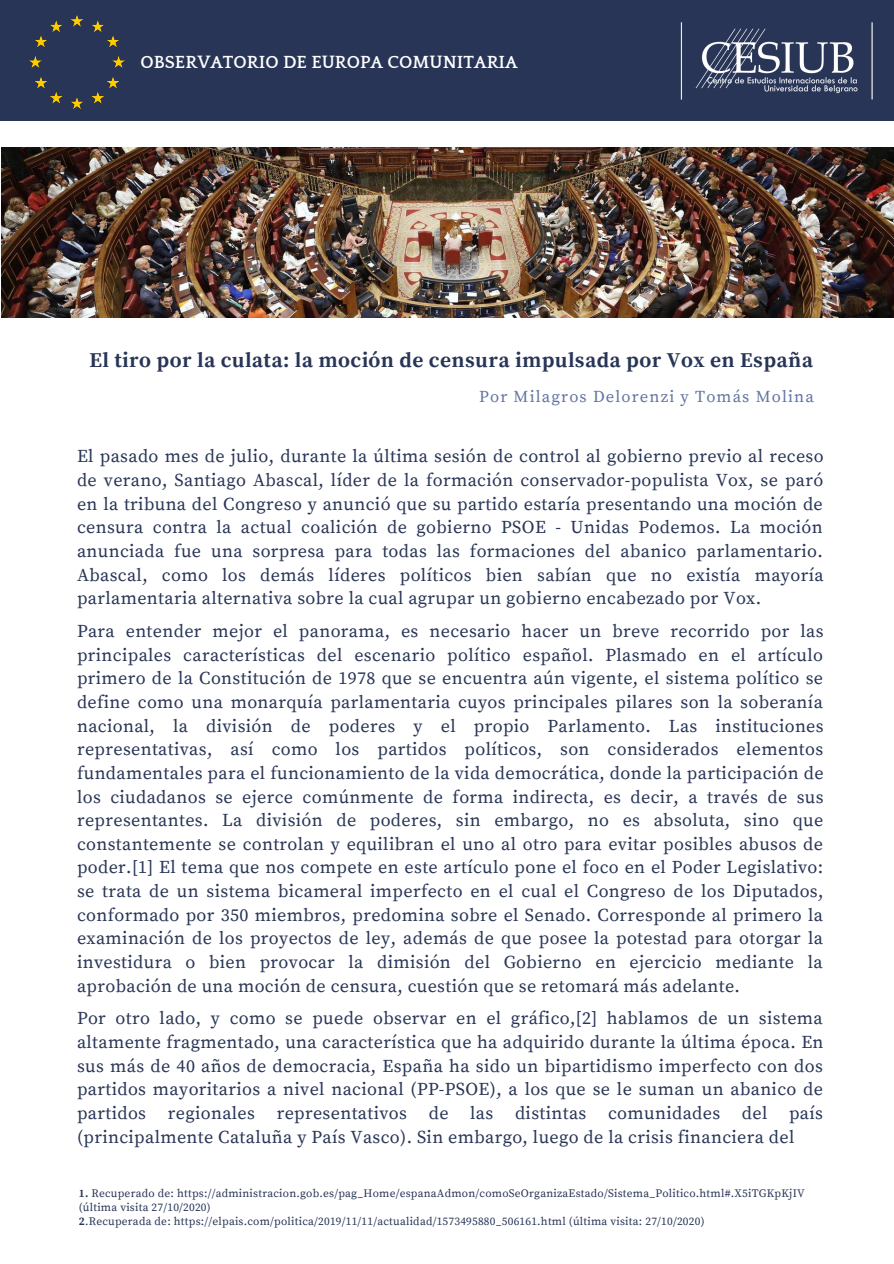
<style>
.page{position:relative;width:894px;height:1264px;background:#fff}
.page>*{position:absolute;margin:0;border:0;box-sizing:border-box;transform-origin:0 0}
.t1{font:700 21px "Source Serif Pro";letter-spacing:.02em;color:#283556}
.t2{font:18px/23.7px "Source Serif Pro";letter-spacing:.02em;color:#283556;text-align:justify}
.t3{font:700 18px "Quattrocento";color:#fff}
.t4{font:16.5px "Source Serif Pro";letter-spacing:.07em;color:#6275a2}
.t5{font:11.4px/14.2px "Source Serif Pro";letter-spacing:.02em;color:#283556}
.s1{font-weight:700}
</style>
<div class="page">
<div style="left:0;top:0;width:893px;height:1263px;background:#283556"></div>
<div style="left:0;top:121px;width:893px;height:1142px;background:#fff"></div>
<img style="left:29px;top:15px;width:96px;height:94px">
<img style="left:1px;top:147px;width:892px;height:170px">
<img style="left:680px;top:22px;width:193px;height:78px">
<p class="t3" style="left:140px;top:53px;width:379px">OBSERVATORIO DE EUROPA COMUNITARIA</p>
<p class="t1" style="left:89px;top:347px;width:724px">El tiro por la culata: la moción de censura impulsada por Vox en España</p>
<p class="t4" style="left:479px;top:386px;width:336px">Por Milagros Delorenzi y Tomás Molina</p>
<p class="t2" style="left:77px;top:445px;width:748px">El pasado mes de julio, durante la última sesión de control al gobierno previo al receso de verano, Santiago Abascal, líder de la formación conservador-populista Vox, se paró en la tribuna del Congreso y anunció que su partido estaría presentando una moción de censura contra la actual coalición de gobierno PSOE - Unidas Podemos. La moción anunciada fue una sorpresa para todas las formaciones del abanico parlamentario.<br>Abascal, como los demás líderes políticos bien sabían que no existía mayoría parlamentaria alternativa sobre la cual agrupar un gobierno encabezado por Vox.</p>
<p class="t2" style="left:77px;top:619px;width:748px">Para entender mejor el panorama, es necesario hacer un breve recorrido por las principales características del escenario político español. Plasmado en el artículo primero de la Constitución de 1978 que se encuentra aún vigente, el sistema político se define como una monarquía parlamentaria cuyos principales pilares son la soberanía nacional, la división de poderes y el propio Parlamento. Las instituciones representativas, así como los partidos políticos, son considerados elementos fundamentales para el funcionamiento de la vida democrática, donde la participación de los ciudadanos se ejerce comúnmente de forma indirecta, es decir, a través de sus representantes. La división de poderes, sin embargo, no es absoluta, sino que constantemente se controlan y equilibran el uno al otro para evitar posibles abusos de poder.[1] El tema que nos compete en este artículo pone el foco en el Poder Legislativo: se trata de un sistema bicameral imperfecto en el cual el Congreso de los Diputados, conformado por 350 miembros, predomina sobre el Senado. Corresponde al primero la examinación de los proyectos de ley, además de que posee la potestad para otorgar la investidura o bien provocar la dimisión del Gobierno en ejercicio mediante la aprobación de una moción de censura, cuestión que se retomará más adelante.</p>
<p class="t2" style="left:77px;top:1007px;width:747px">Por otro lado, y como se puede observar en el gráfico,[2] hablamos de un sistema altamente fragmentado, una característica que ha adquirido durante la última época. En sus más de 40 años de democracia, España ha sido un bipartidismo imperfecto con dos partidos mayoritarios a nivel nacional (PP-PSOE), a los que se le suman un abanico de partidos regionales representativos de las distintas comunidades del país (principalmente Cataluña y País Vasco). Sin embargo, luego de la crisis financiera del</p>
<p class="t5" style="left:79px;top:1186px;width:727px"><span class="s1">1.</span> Recuperado de: https://administracion.gob.es/pag_Home/espanaAdmon/comoSeOrganizaEstado/Sistema_Politico.html#.X5iTGKpKjIV (última visita 27/10/2020)<br><span class="s1">2</span>.Recuperada de: https://elpais.com/politica/2019/11/11/actualidad/1573495880_506161.html (última visita: 27/10/2020)</p>
</div>
